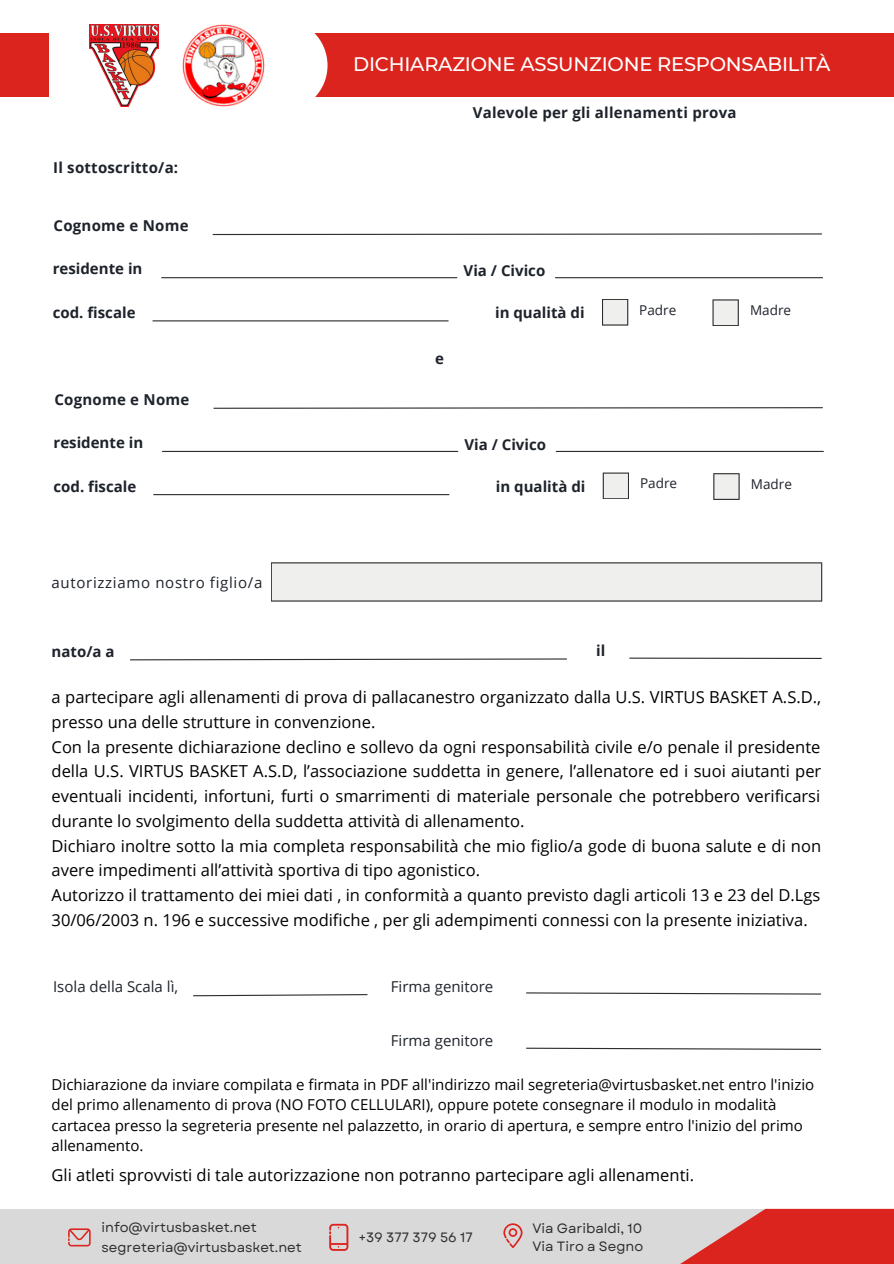
<style>
.page{position:relative;width:894px;height:1264px;background:#fff}
.page>*{position:absolute;margin:0;border:0;box-sizing:border-box;transform-origin:0 0}
.t1{font:500 19.5px "Montserrat";letter-spacing:-.01em;color:#fff}
.t2{font:16.5px/24.8px "Open Sans";color:#000}
.t3{font:15px/20.2px "Open Sans";color:#000}
.t4{font:700 15px "Open Sans";color:#1e232b}
.t5{font:15px "Open Sans";color:#1e232b}
.t6{font:15px "Open Sans";letter-spacing:.045em;color:#1e232b}
.t7{font:13.5px "Garet";color:#2c2d2d}
.t8{font:13.5px "Open Sans";color:#1e232b}
</style>
<div class="page">
<div style="left:0;top:1208px;width:893px;height:55px;background:#d9d9d9"></div>
<div style="left:0;top:33px;width:49px;height:64px;background:#db241d"></div>
<div style="left:305px;top:33px;width:588px;height:64px;background:#db241d"></div>
<svg style="left:619px;top:1208px;width:274px;height:55px;fill:#db241d"></svg>
<img style="left:89px;top:24px;width:69px;height:82px">
<div style="left:234px;top:19px;width:93px;height:93px;background:#fff;border-radius:50%"></div>
<img style="left:182px;top:24px;width:82px;height:82px">
<svg style="left:329px;top:1223px;width:19px;height:27px"></svg>
<svg style="left:68px;top:1228px;width:23px;height:18px"></svg>
<svg style="left:503px;top:1223px;width:19px;height:24px"></svg>
<svg style="left:212px;top:233px;width:610px;height:3px"></svg>
<svg style="left:271px;top:562px;width:551px;height:39px;background:#e6e6e4"></svg>
<hr style="left:555px;top:277px;width:267px;height:1px;background:#2c2d2d">
<hr style="left:162px;top:277px;width:295px;height:1px;background:#2c2d2d">
<hr style="left:153px;top:320px;width:295px;height:1px;background:#2c2d2d">
<svg style="left:602px;top:299px;width:26px;height:26px"></svg>
<svg style="left:712px;top:299px;width:26px;height:27px"></svg>
<svg style="left:213px;top:407px;width:610px;height:2px"></svg>
<hr style="left:556px;top:451px;width:267px;height:1px;background:#2c2d2d">
<hr style="left:162px;top:451px;width:295px;height:1px;background:#2c2d2d">
<hr style="left:154px;top:494px;width:295px;height:1px;background:#2c2d2d">
<svg style="left:602px;top:472px;width:27px;height:27px"></svg>
<svg style="left:713px;top:473px;width:26px;height:27px"></svg>
<svg style="left:130px;top:658px;width:437px;height:3px"></svg>
<hr style="left:629px;top:657px;width:192px;height:2px;background:#2c2d2d">
<svg style="left:526px;top:992px;width:295px;height:3px"></svg>
<svg style="left:193px;top:994px;width:175px;height:2px"></svg>
<svg style="left:526px;top:1047px;width:295px;height:3px"></svg>
<p class="t4" style="left:53px;top:157px;width:127px">Il sottoscritto/a:</p>
<p class="t4" style="left:53px;top:215px;width:136px">Cognome e Nome</p>
<p class="t1" style="left:353px;top:52px;width:478px">DICHIARAZIONE ASSUNZIONE RESPONSABILITÀ</p>
<p class="t4" style="left:472px;top:101px;width:265px">Valevole per gli allenamenti prova</p>
<p class="t4" style="left:53px;top:258px;width:91px">residente in</p>
<p class="t4" style="left:463px;top:260px;width:83px">Via / Civico</p>
<p class="t4" style="left:53px;top:302px;width:84px">cod. fiscale</p>
<p class="t4" style="left:495px;top:302px;width:91px">in qualità di</p>
<p class="t8" style="left:639px;top:300px;width:39px">Padre</p>
<p class="t8" style="left:749px;top:301px;width:43px">Madre</p>
<p class="t4" style="left:435px;top:347px;width:10px">e</p>
<p class="t4" style="left:54px;top:388px;width:136px">Cognome e Nome</p>
<p class="t4" style="left:53px;top:432px;width:91px">residente in</p>
<p class="t4" style="left:464px;top:433px;width:83px">Via / Civico</p>
<p class="t4" style="left:53px;top:476px;width:84px">cod. fiscale</p>
<p class="t4" style="left:496px;top:476px;width:91px">in qualità di</p>
<p class="t8" style="left:640px;top:474px;width:39px">Padre</p>
<p class="t8" style="left:750px;top:474px;width:43px">Madre</p>
<p class="t6" style="left:52px;top:571px;width:212px">autorizziamo nostro figlio/a</p>
<p class="t4" style="left:52px;top:641px;width:64px">nato/a a</p>
<p class="t4" style="left:596px;top:640px;width:11px">il</p>
<p class="t2" style="left:52px;top:684px;width:771px">a partecipare agli allenamenti di prova di pallacanestro organizzato dalla U.S. VIRTUS BASKET A.S.D., presso una delle strutture in convenzione.</p>
<p class="t2" style="left:52px;top:733px;width:771px;text-align:justify">Con la presente dichiarazione declino e sollevo da ogni responsabilità civile e/o penale il presidente della U.S. VIRTUS BASKET A.S.D, l’associazione suddetta in genere, l’allenatore ed i suoi aiutanti per eventuali incidenti, infortuni, furti o smarrimenti di materiale personale che potrebbero verificarsi durante lo svolgimento della suddetta attività di allenamento.</p>
<p class="t2" style="left:52px;top:832px;width:770px">Dichiaro inoltre sotto la mia completa responsabilità che mio figlio/a gode di buona salute e di non avere impedimenti all’attività sportiva di tipo agonistico.</p>
<p class="t2" style="left:52px;top:882px;width:770px">Autorizzo il trattamento dei miei dati , in conformità a quanto previsto dagli articoli 13 e 23 del D.Lgs<br>30/06/2003 n. 196 e successive modifiche , per gli adempimenti connessi con la presente iniziativa.</p>
<p class="t5" style="left:53px;top:975px;width:126px">Isola della Scala lì,</p>
<p class="t5" style="left:391px;top:975px;width:104px">Firma genitore</p>
<p class="t5" style="left:391px;top:1030px;width:104px">Firma genitore</p>
<p class="t3" style="left:52px;top:1074px;width:764px">Dichiarazione da inviare compilata e firmata in PDF all'indirizzo mail segreteria@virtusbasket.net entro l'inizio del primo allenamento di prova (NO FOTO CELLULARI), oppure potete consegnare il modulo in modalità cartacea presso la segreteria presente nel palazzetto, in orario di apertura, e sempre entro l'inizio del primo allenamento.</p>
<p class="t2" style="left:52px;top:1162px;width:644px">Gli atleti sprovvisti di tale autorizzazione non potranno partecipare agli allenamenti.</p>
<p class="t7" style="left:101px;top:1217px;width:157px">info@virtusbasket.net</p>
<p class="t7" style="left:101px;top:1237px;width:202px">segreteria@virtusbasket.net</p>
<p class="t7" style="left:358px;top:1227px;width:116px">+39 377 379 56 17</p>
<p class="t7" style="left:532px;top:1218px;width:111px">Via Garibaldi, 10</p>
<p class="t7" style="left:532px;top:1236px;width:112px">Via Tiro a Segno</p>
</div>
